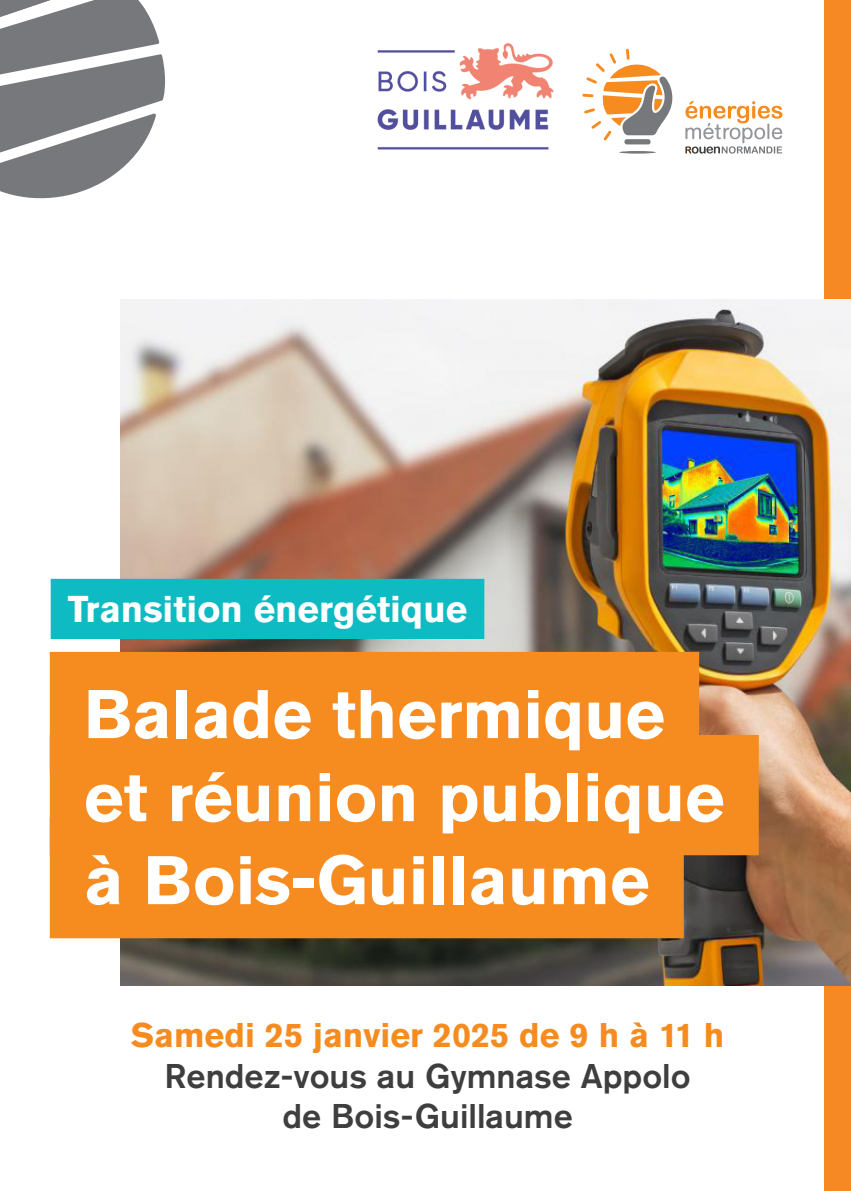
<style>
.page{position:relative;width:851px;height:1191px;background:#fff}
.page>*{position:absolute;margin:0;border:0;box-sizing:border-box;transform-origin:0 0}
.t1{font:700 68px "Akzidenz Grotesk Std";color:#fff}
.t2{font:700 37px "Akzidenz Grotesk Std";color:#fff}
.t3{font:500 34px "Akzidenz Grotesk Std";color:#3e3e3f}
.t4{font:700 34px "Akzidenz Grotesk Std";color:#f68b1f}
</style>
<div class="page">
<div style="left:624px;top:139px;width:26px;height:5px;background:#76787b;border-radius:2px"></div>
<hr style="left:619px;top:151px;width:36px;height:3px;background:#76787b;border-radius:50%">
<svg style="left:582px;top:49px;width:90px;height:91px"></svg>
<svg style="left:685px;top:101px;width:97px;height:53px"></svg>
<svg style="left:0;top:0;width:165px;height:198px"></svg>
<div style="left:824px;top:0;width:26px;height:1191px;background:#f68923"></div>
<img style="left:120px;top:299px;width:730px;height:686px">
<div style="left:51px;top:579px;width:433px;height:60px;background:#0fbbc2"></div>
<div style="left:50px;top:652px;width:649px;height:120px;background:#f68b1f"></div>
<div style="left:50px;top:735px;width:708px;height:120px;background:#f68b1f"></div>
<div style="left:50px;top:818px;width:633px;height:120px;background:#f68b1f"></div>
<img style="left:377px;top:43px;width:177px;height:107px">
<p class="t2" style="left:68px;top:587px;width:401px">Transition énergétique</p>
<p class="t1" style="left:84px;top:675px;width:582px">Balade thermique</p>
<p class="t1" style="left:84px;top:758px;width:642px">et réunion publique</p>
<p class="t1" style="left:84px;top:841px;width:567px">à Bois-Guillaume</p>
<p class="t4" style="left:131px;top:1015px;width:594px">Samedi 25 janvier 2025 de 9 h à 11 h</p>
<p class="t3" style="left:164px;top:1054px;width:527px">Rendez-vous au Gymnase Appolo</p>
<p class="t3" style="left:282px;top:1095px;width:292px">de Bois-Guillaume</p>
</div>
